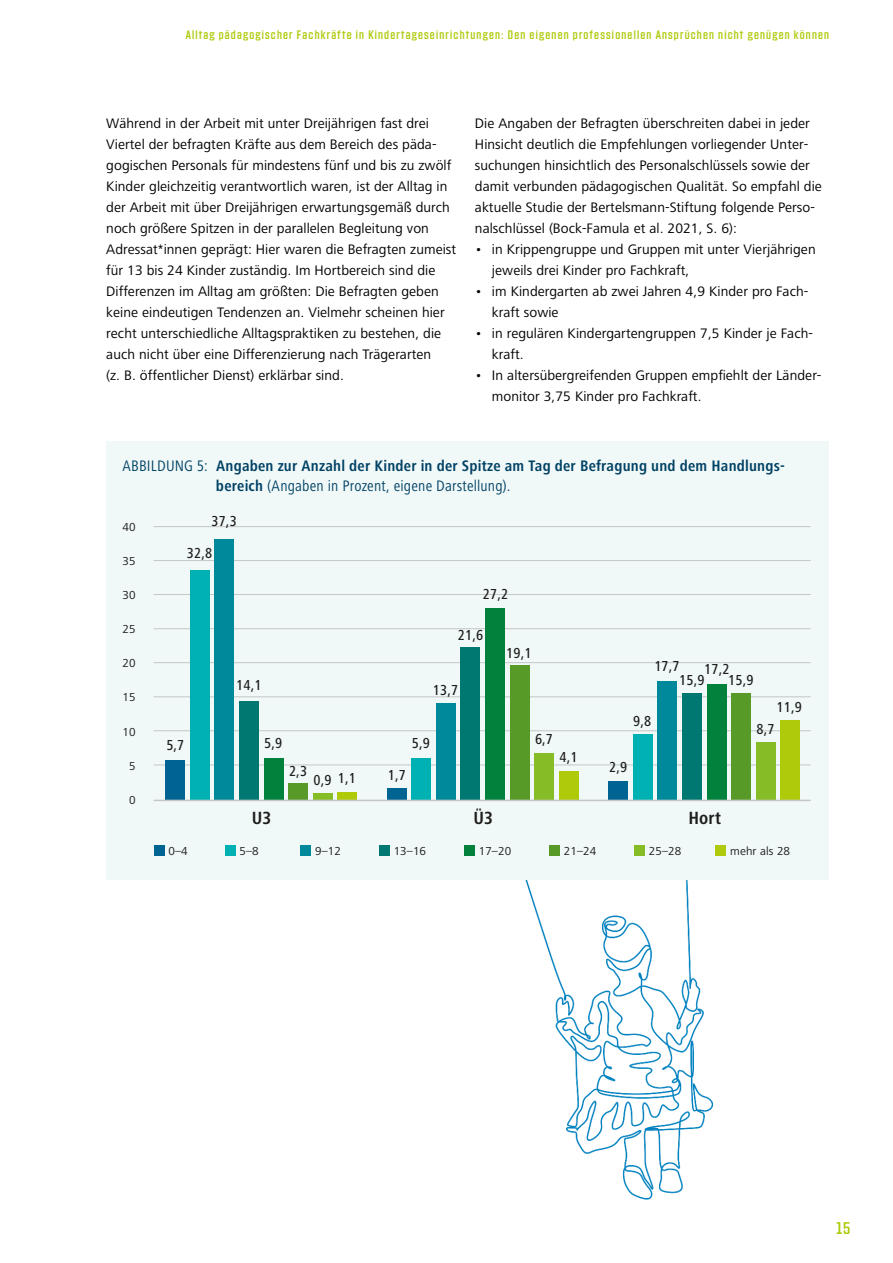
<style>
.page{position:relative;width:893px;height:1263px;background:#fff}
.page>*{position:absolute;margin:0;border:0;box-sizing:border-box;transform-origin:0 0}
.t1{font:700 condensed 18.3px "Frutiger Next LT";letter-spacing:.01em;color:#1e1e1c}
.t2{font:16.5px "Countach";color:#afca0b}
.t3{font:700 condensed 15.75px/19.5px "Frutiger Next LT";letter-spacing:.015em;color:#004164}
.t4{font:500 condensed 15px "Frutiger Next LT";letter-spacing:.01em;color:#1e1e1c}
.t5{font:14.25px/21px "Frutiger Next LT";letter-spacing:.005em;color:#000}
.t6{font:12px "Countach";letter-spacing:.1em;color:#afca0b}
.t7{font:12px "Frutiger Next LT";letter-spacing:.01em;color:#1e1e1c}
.s1{font-weight:400}
</style>
<div class="page">
<img style="left:525px;top:880px;width:189px;height:320px">
<div style="left:106px;top:441px;width:723px;height:438px;background:#f0f8f8"></div>
<hr style="left:154px;top:765px;width:657px;height:1px;background:#c6c6c6">
<hr style="left:154px;top:730px;width:657px;height:1px;background:#c6c6c6">
<hr style="left:154px;top:696px;width:657px;height:1px;background:#c6c6c6">
<hr style="left:154px;top:662px;width:657px;height:1px;background:#c6c6c6">
<hr style="left:154px;top:628px;width:657px;height:1px;background:#c6c6c6">
<hr style="left:154px;top:594px;width:657px;height:1px;background:#c6c6c6">
<hr style="left:154px;top:560px;width:657px;height:1px;background:#c6c6c6">
<hr style="left:154px;top:526px;width:657px;height:1px;background:#c6c6c6">
<div style="left:154px;top:845px;width:10px;height:11px;background:#006492"></div>
<div style="left:225px;top:845px;width:10px;height:11px;background:#00b1b3"></div>
<div style="left:300px;top:845px;width:11px;height:11px;background:#00899b"></div>
<div style="left:379px;top:845px;width:10px;height:11px;background:#007872"></div>
<div style="left:464px;top:845px;width:10px;height:11px;background:#00823d"></div>
<div style="left:549px;top:845px;width:10px;height:11px;background:#579a28"></div>
<div style="left:634px;top:845px;width:11px;height:11px;background:#86bc25"></div>
<div style="left:715px;top:845px;width:11px;height:11px;background:#afca0b"></div>
<div style="left:166px;top:760px;width:19px;height:40px;background:#006492"></div>
<div style="left:190px;top:570px;width:19px;height:230px;background:#00b1b3"></div>
<div style="left:215px;top:539px;width:19px;height:261px;background:#00899b"></div>
<div style="left:239px;top:701px;width:20px;height:99px;background:#007872"></div>
<div style="left:264px;top:758px;width:19px;height:42px;background:#00823d"></div>
<div style="left:289px;top:784px;width:19px;height:16px;background:#579a28"></div>
<div style="left:313px;top:793px;width:19px;height:7px;background:#86bc25"></div>
<div style="left:338px;top:792px;width:19px;height:8px;background:#afca0b"></div>
<div style="left:387px;top:788px;width:19px;height:12px;background:#006492"></div>
<div style="left:412px;top:758px;width:19px;height:42px;background:#00b1b3"></div>
<div style="left:436px;top:703px;width:19px;height:97px;background:#00899b"></div>
<div style="left:461px;top:647px;width:19px;height:153px;background:#007872"></div>
<div style="left:485px;top:608px;width:20px;height:192px;background:#00823d"></div>
<div style="left:510px;top:665px;width:19px;height:135px;background:#579a28"></div>
<div style="left:535px;top:753px;width:19px;height:47px;background:#86bc25"></div>
<div style="left:559px;top:771px;width:19px;height:29px;background:#afca0b"></div>
<div style="left:609px;top:781px;width:19px;height:19px;background:#006492"></div>
<div style="left:633px;top:734px;width:19px;height:66px;background:#00b1b3"></div>
<div style="left:658px;top:681px;width:19px;height:119px;background:#00899b"></div>
<div style="left:682px;top:693px;width:19px;height:107px;background:#007872"></div>
<div style="left:707px;top:684px;width:19px;height:116px;background:#00823d"></div>
<div style="left:731px;top:693px;width:20px;height:107px;background:#579a28"></div>
<div style="left:756px;top:742px;width:19px;height:58px;background:#86bc25"></div>
<div style="left:781px;top:720px;width:19px;height:80px;background:#afca0b"></div>
<hr style="left:154px;top:800px;width:657px;height:1px;background:#c6c6c6">
<p class="t6" style="left:186px;top:27px;width:645px">Alltag pädagogischer Fachkräfte in Kindertageseinrichtungen: Den eigenen professionellen Ansprüchen nicht genügen können</p>
<p class="t5" style="left:106px;top:112px;width:351px">Während in der Arbeit mit unter Dreijährigen fast drei Viertel der befragten Kräfte aus dem Bereich des päda&shy;gogischen Personals für mindestens fünf und bis zu zwölf Kinder gleichzeitig verantwortlich waren, ist der Alltag in der Arbeit mit über Dreijährigen erwartungsgemäß durch noch größere Spitzen in der parallelen Begleitung von Adressat*innen geprägt: Hier waren die Befragten zumeist für 13 bis 24 Kinder zuständig. Im Hortbereich sind die Differenzen im Alltag am größten: Die Befragten geben keine eindeutigen Tendenzen an. Vielmehr scheinen hier recht unterschiedliche Alltagspraktiken zu bestehen, die auch nicht über eine Differenzierung nach Trägerarten<br>(z. B. öffentlicher Dienst) erklärbar sind.</p>
<p class="t5" style="left:475px;top:112px;width:348px">Die Angaben der Befragten überschreiten dabei in jeder Hinsicht deutlich die Empfehlungen vorliegender Unter&shy;suchungen hinsichtlich des Personalschlüssels sowie der damit verbunden pädagogischen Qualität. So empfahl die aktuelle Studie der Bertelsmann-Stiftung folgende Perso&shy;nalschlüssel (Bock-Famula et al. 2021, S. 6):</p>
<p class="t5" style="left:492px;top:238px;width:325px;text-indent:-17px">• in Krippengruppe und Gruppen mit unter Vierjährigen jeweils drei Kinder pro Fachkraft,</p>
<p class="t5" style="left:492px;top:280px;width:318px;text-indent:-17px">• im Kindergarten ab zwei Jahren 4,9 Kinder pro Fach&shy;kraft sowie</p>
<p class="t5" style="left:492px;top:322px;width:323px;text-indent:-17px">• in regulären Kindergartengruppen 7,5 Kinder je Fach&shy;kraft.</p>
<p class="t5" style="left:492px;top:364px;width:331px;text-indent:-17px">• In altersübergreifenden Gruppen empfiehlt der Länder&shy;monitor 3,75 Kinder pro Fachkraft.</p>
<p class="t3" style="left:216px;top:456px;width:570px;text-indent:-94px"><span class="s1">ABBILDUNG 5:</span> Angaben zur Anzahl der Kinder in der Spitze am Tag der Befragung und dem Handlungs&shy;bereich <span class="s1">(Angaben in Prozent, eigene Darstellung).</span></p>
<p class="t7" style="left:123px;top:520px;width:15px">40</p>
<p class="t7" style="left:123px;top:554px;width:15px">35</p>
<p class="t7" style="left:123px;top:588px;width:15px">30</p>
<p class="t7" style="left:123px;top:622px;width:15px">25</p>
<p class="t7" style="left:123px;top:657px;width:15px">20</p>
<p class="t7" style="left:123px;top:691px;width:15px">15</p>
<p class="t7" style="left:123px;top:725px;width:15px">10</p>
<p class="t7" style="left:129px;top:759px;width:8px">5</p>
<p class="t7" style="left:129px;top:793px;width:8px">0</p>
<p class="t4" style="left:211px;top:513px;width:27px">37,3</p>
<p class="t4" style="left:187px;top:545px;width:27px">32,8</p>
<p class="t4" style="left:236px;top:677px;width:27px">14,1</p>
<p class="t4" style="left:483px;top:586px;width:27px">27,2</p>
<p class="t4" style="left:458px;top:627px;width:27px">21,6</p>
<p class="t4" style="left:433px;top:681px;width:27px">13,7</p>
<p class="t4" style="left:506px;top:645px;width:27px">19,1</p>
<p class="t4" style="left:166px;top:737px;width:20px">5,7</p>
<p class="t4" style="left:264px;top:735px;width:20px">5,9</p>
<p class="t4" style="left:412px;top:735px;width:20px">5,9</p>
<p class="t4" style="left:289px;top:763px;width:20px">2,3</p>
<p class="t4" style="left:388px;top:767px;width:20px">1,7</p>
<p class="t4" style="left:313px;top:771px;width:44px">0,9 1,1</p>
<p class="t4" style="left:535px;top:731px;width:20px">6,7</p>
<p class="t4" style="left:559px;top:749px;width:20px">4,1</p>
<p class="t4" style="left:654px;top:657px;width:27px">17,7</p>
<p class="t4" style="left:704px;top:660px;width:27px">17,2</p>
<p class="t4" style="left:679px;top:672px;width:27px">15,9</p>
<p class="t4" style="left:728px;top:672px;width:27px">15,9</p>
<p class="t4" style="left:633px;top:712px;width:20px">9,8</p>
<p class="t4" style="left:609px;top:759px;width:20px">2,9</p>
<p class="t4" style="left:777px;top:699px;width:27px">11,9</p>
<p class="t4" style="left:756px;top:720px;width:20px">8,7</p>
<p class="t1" style="left:252px;top:808px;width:21px">U3</p>
<p class="t1" style="left:473px;top:808px;width:21px">Ü3</p>
<p class="t1" style="left:688px;top:808px;width:34px">Hort</p>
<p class="t7" style="left:169px;top:844px;width:21px">0–4</p>
<p class="t7" style="left:240px;top:844px;width:21px">5–8</p>
<p class="t7" style="left:315px;top:844px;width:27px">9–12</p>
<p class="t7" style="left:394px;top:844px;width:34px">13–16</p>
<p class="t7" style="left:479px;top:844px;width:34px">17–20</p>
<p class="t7" style="left:564px;top:844px;width:34px">21–24</p>
<p class="t7" style="left:649px;top:844px;width:34px">25–28</p>
<p class="t7" style="left:730px;top:844px;width:61px">mehr als 28</p>
<p class="t2" style="left:836px;top:1217px;width:16px">15</p>
</div>
